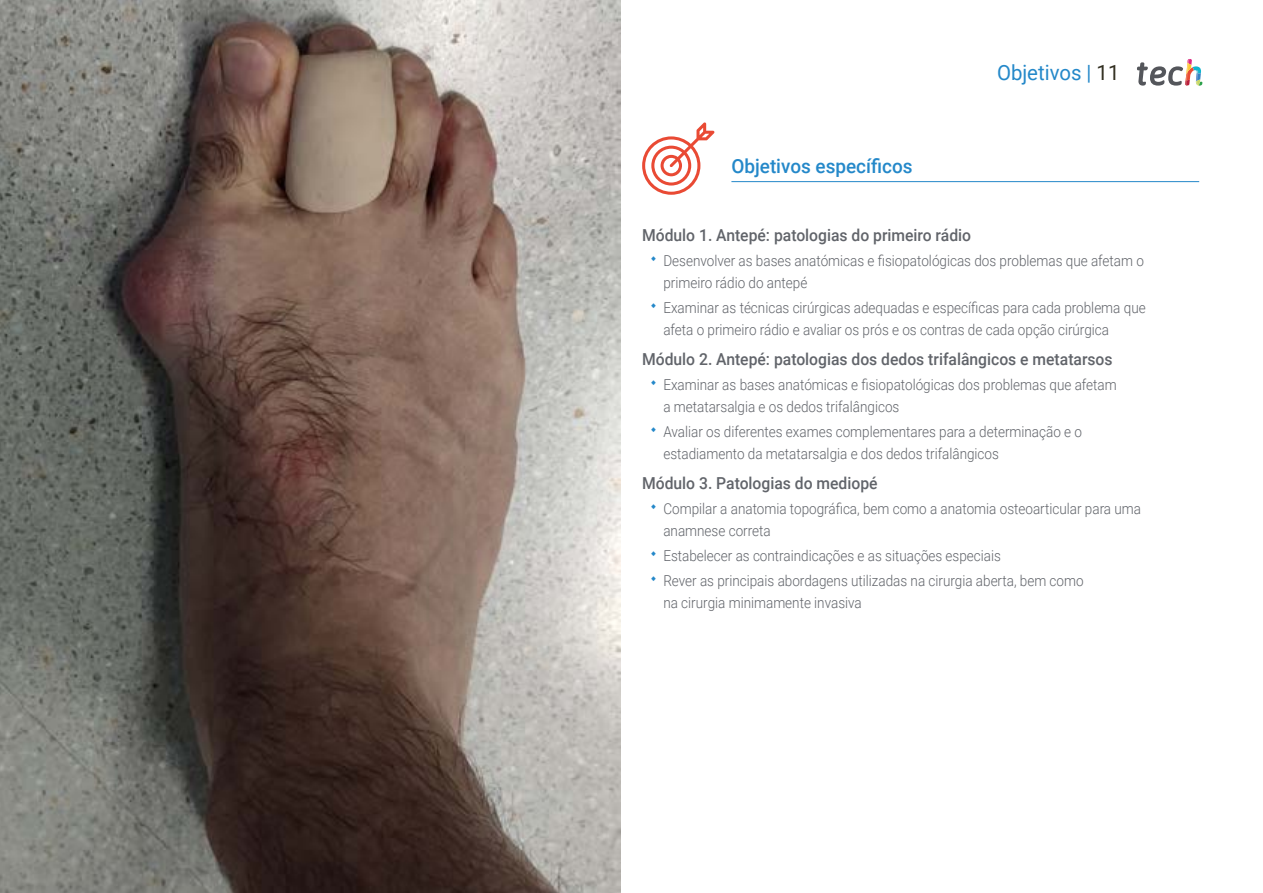
<style>
.page{position:relative;width:1263px;height:893px;background:#fff}
.page>*{position:absolute;margin:0;border:0;box-sizing:border-box;transform-origin:0 0}
.t1{font:21px "Roboto";color:#2488c9}
.t2{font:500 19.5px "Roboto";color:#2488c9}
.t3{font:500 16.5px "Roboto";color:#61646a;scale:.95 1}
.t4{font:300 15px/22.5px "Roboto";color:#61646a;scale:.9 1}
.s1{color:#312e20}
</style>
<div class="page">
<hr style="left:731px;top:181px;width:468px;height:1px;background:#2488c9">
<svg style="left:642px;top:122px;width:72px;height:73px"></svg>
<svg style="left:1137px;top:59px;width:65px;height:27px"></svg>
<img style="left:0;top:0;width:621px;height:893px">
<h2 class="t2" style="left:731px;top:153px;width:183px">Objetivos específicos</h2>
<h1 class="t1" style="left:997px;top:57px;width:124px">Objetivos | <span class="s1">11</span></h1>
<p class="t3" style="left:642px;top:223px;width:348px">Módulo 1. Antepé: patologias do primeiro rádio</p>
<p class="t4" style="left:663px;top:248px;width:535px">Desenvolver as bases anatómicas e fisiopatológicas dos problemas que afetam o primeiro rádio do antepé</p>
<p class="t4" style="left:663px;top:295px;width:537px">Examinar as técnicas cirúrgicas adequadas e específicas para cada problema que afeta o primeiro rádio e avaliar os prós e os contras de cada opção cirúrgica</p>
<p class="t3" style="left:642px;top:348px;width:497px">Módulo 2. Antepé: patologias dos dedos trifalângicos e metatarsos</p>
<p class="t4" style="left:663px;top:372px;width:505px">Examinar as bases anatómicas e fisiopatológicas dos problemas que afetam a metatarsalgia e os dedos trifalângicos</p>
<p class="t4" style="left:663px;top:420px;width:467px">Avaliar os diferentes exames complementares para a determinação e o estadiamento da metatarsalgia e dos dedos trifalângicos</p>
<p class="t3" style="left:642px;top:472px;width:249px">Módulo 3. Patologias do mediopé</p>
<p class="t4" style="left:663px;top:497px;width:532px">Compilar a anatomia topográfica, bem como a anatomia osteoarticular para uma anamnese correta</p>
<p class="t4" style="left:663px;top:543px;width:468px;line-height:24.6px">Estabelecer as contraindicações e as situações especiais<br>Rever as principais abordagens utilizadas na cirurgia aberta, bem como</p>
<p class="t4" style="left:663px;top:591px;width:222px">na cirurgia minimamente invasiva</p>
</div>
